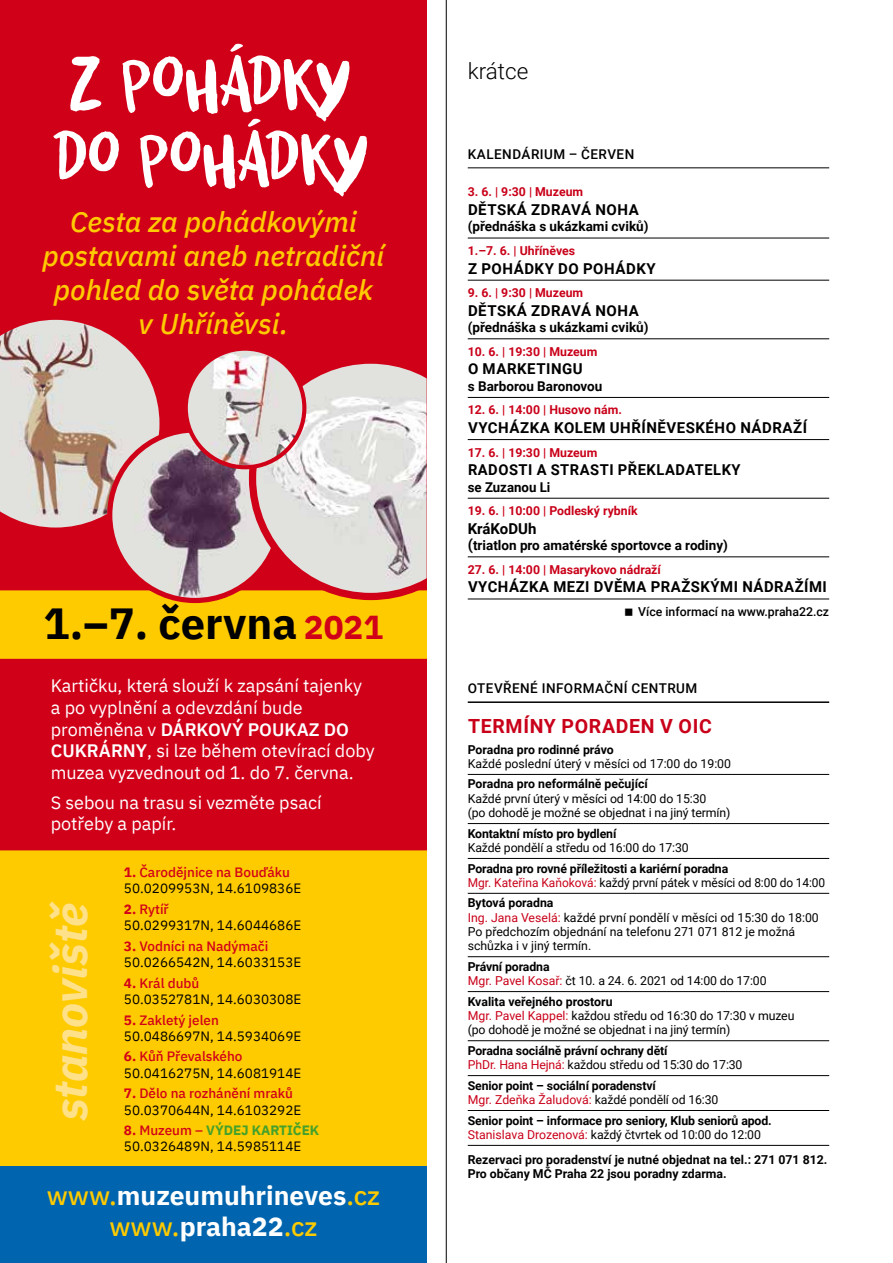
<style>
.page{position:relative;width:893px;height:1263px;background:#fff}
.page>*{position:absolute;margin:0;border:0;box-sizing:border-box;transform-origin:0 0}
.t1{font:78.3px/75px "Twisted System DEMO";color:#fff}
.t2{font:italic 700 46.5px "IBM Plex Sans";letter-spacing:-.005em;color:#ffe189}
.t3{font:700 43.5px "IBM Plex Sans";color:#000}
.t4{font:italic 500 28.5px/34.2px "IBM Plex Sans";color:#feca00;text-align:center}
.t5{font:700 26.4px/31.8px "IBM Plex Sans";color:#fff;text-align:center}
.t6{font:300 22.5px "Roboto";color:#000}
.t7{font:700 19.5px "Roboto";letter-spacing:.035em;color:#c90019}
.t8{font:18px/21.6px "IBM Plex Sans";color:#fff}
.t9{font:700 15px "Roboto";letter-spacing:.035em;color:#000}
.t10{font:700 15px "Roboto";color:#000}
.t11{font:13.5px/16.2px "IBM Plex Sans";color:#000}
.t12{font:700 13.5px "Roboto";color:#000}
.t13{font:500 13.5px "Roboto";letter-spacing:.035em;color:#000}
.t14{font:700 12.3px/14.2px "Roboto";letter-spacing:-.01em;color:#000}
.t15{font:12.3px/14.2px "Roboto";letter-spacing:-.01em;color:#000}
.t16{font:700 12.3px "Roboto";color:#c90019}
.t17{font:500 12.3px "Roboto";color:#000}
.s1{font-size:33.15px;color:#d10019}
.s2{font-weight:600}
.s3{font-weight:700;color:#d10019}
.s4{font-weight:500;color:#d10019}
.s5{font-weight:700;color:#44a12b}
.s6{font-weight:500;color:#feca00}
.s7{font-size:15px}
.s8{font-weight:400;color:#c90019}
.s9{font-weight:400}
.s10{font-weight:700}
.s11{color:#c90019}
</style>
<div class="page">
<div style="left:0;top:0;width:427px;height:849px;background:#d10019"></div>
<div style="left:0;top:849px;width:427px;height:318px;background:#feca00"></div>
<div style="left:0;top:1167px;width:427px;height:96px;background:#0065ae"></div>
<svg style="left:0;top:314px;width:427px;height:345px;background:#d89874"></svg>
<img style="left:186px;top:349px;width:118px;height:118px;border-radius:59px">
<div style="left:184px;top:347px;width:122px;height:122px;border:4px solid #d10019;border-radius:50%"></div>
<hr style="left:468px;top:774px;width:361px;height:1px;background:#000">
<hr style="left:468px;top:823px;width:361px;height:1px;background:#000">
<hr style="left:468px;top:858px;width:361px;height:1px;background:#000">
<hr style="left:468px;top:893px;width:361px;height:1px;background:#000">
<hr style="left:468px;top:956px;width:361px;height:1px;background:#000">
<hr style="left:468px;top:991px;width:361px;height:1px;background:#000">
<hr style="left:468px;top:1040px;width:361px;height:1px;background:#000">
<hr style="left:468px;top:1075px;width:361px;height:1px;background:#000">
<hr style="left:468px;top:1110px;width:361px;height:1px;background:#000">
<hr style="left:468px;top:1145px;width:361px;height:1px;background:#000">
<hr style="left:468px;top:701px;width:361px;height:2px;background:#000">
<hr style="left:468px;top:167px;width:361px;height:1px;background:#000">
<hr style="left:468px;top:238px;width:361px;height:1px;background:#000">
<hr style="left:468px;top:280px;width:361px;height:1px;background:#000">
<hr style="left:468px;top:339px;width:361px;height:1px;background:#000">
<hr style="left:468px;top:397px;width:361px;height:1px;background:#000">
<hr style="left:468px;top:439px;width:361px;height:1px;background:#000">
<hr style="left:468px;top:498px;width:361px;height:1px;background:#000">
<hr style="left:468px;top:557px;width:361px;height:1px;background:#000">
<hr style="left:468px;top:599px;width:361px;height:1px;background:#000">
<hr style="left:446px;top:0;width:1px;height:1263px;background:#000">
<h1 class="t1" style="left:51px;top:43px;width:319px">Z pohádky do pohádky</h1>
<h3 class="t4" style="left:43px;top:202px;width:343px">Cesta za pohádkovými postavami aneb netradiční pohled do světa pohádek<br>v Uhříněvsi.</h3>
<h3 class="t3" style="left:44px;top:589px;width:341px">1.–7. června <span class="s1">2021</span></h3>
<h3 class="t8" style="left:51px;top:674px;width:325px">Kartičku, která slouží k zapsání tajenky a po vyplnění a odevzdání bude proměněna v <span class="s2">DÁRKOVÝ POUKAZ DO CUKRÁRNY</span>, si lze během otevírací doby muzea vyzvednout od 1. do 7. června.</h3>
<h3 class="t8" style="left:51px;top:790px;width:272px">S sebou na trasu si vezměte psací potřeby a papír.</h3>
<h2 class="t2" style="left:34px;top:1121px;width:221px;rotate:-90deg">stanoviště</h2>
<p class="t11" style="left:124px;top:863px;width:179px"><span class="s3">1.</span> <span class="s4">Čarodějnice na Bouďáku<br></span>50.0209953N, 14.6109836E</p>
<p class="t11" style="left:124px;top:900px;width:179px"><span class="s3">2.</span> <span class="s4">Rytíř<br></span>50.0299317N, 14.6044686E</p>
<p class="t11" style="left:124px;top:937px;width:179px"><span class="s3">3.</span> <span class="s4">Vodníci na Nadýmači<br></span>50.0266542N, 14.6033153E</p>
<p class="t11" style="left:124px;top:974px;width:179px"><span class="s3">4.</span> <span class="s4">Král dubů<br></span>50.0352781N, 14.6030308E</p>
<p class="t11" style="left:124px;top:1010px;width:179px"><span class="s3">5.</span> <span class="s4">Zakletý jelen<br></span>50.0486697N, 14.5934069E</p>
<p class="t11" style="left:124px;top:1047px;width:179px"><span class="s3">6.</span> <span class="s4">Kůň Převalského<br></span>50.0416275N, 14.6081914E</p>
<p class="t11" style="left:124px;top:1084px;width:179px"><span class="s3">7.</span> <span class="s4">Dělo na rozhánění mraků<br></span>50.0370644N, 14.6103292E</p>
<p class="t11" style="left:124px;top:1121px;width:197px"><span class="s3">8.</span> <span class="s4">Muzeum –</span> <span class="s5">VÝDEJ KARTIČEK<br></span>50.0326489N, 14.5985114E</p>
<h3 class="t5" style="left:47px;top:1177px;width:335px"><span class="s6">www.</span>muzeumuhrineves<span class="s6">.cz www.</span>praha22<span class="s6">.cz</span></h3>
<h3 class="t6" style="left:468px;top:55px;width:62px">krátce</h3>
<p class="t13" style="left:468px;top:145px;width:10px">KALEND</p>
<p class="t13" style="left:521px;top:145px;width:70px">ÁRIUM – ČERVEN</p>
<p class="t16" style="left:468px;top:183px;width:117px">3. 6. | 9:30 | Muzeum</p>
<p class="t9" style="left:468px;top:199px;width:151px">DĚTSKÁ Zdravá noha</p>
<p class="t12" style="left:468px;top:217px;width:182px">(přednáška s ukázkami cviků)</p>
<p class="t16" style="left:468px;top:242px;width:109px">1.–7. 6. | Uhříněves</p>
<p class="t9" style="left:468px;top:258px;width:189px">Z POHÁDKY DO POHÁDKY</p>
<p class="t16" style="left:468px;top:284px;width:117px">9. 6. | 9:30 | Muzeum</p>
<p class="t9" style="left:468px;top:300px;width:151px">DĚTSKÁ Zdravá noha</p>
<p class="t12" style="left:468px;top:318px;width:182px">(přednáška s ukázkami cviků)</p>
<p class="t16" style="left:468px;top:343px;width:131px">10. 6. | 19:30 | Muzeum</p>
<p class="t9" style="left:468px;top:358px;width:115px">O marketi ngu</p>
<p class="t12" style="left:468px;top:377px;width:136px">s Barborou Baronovou</p>
<p class="t16" style="left:468px;top:401px;width:156px">12. 6. | 14:00 | Husovo nám.</p>
<p class="t9" style="left:468px;top:417px;width:12px">Vycházka</p>
<p class="t9" style="left:554px;top:417px;width:11px">kol</p>
<p class="t9" style="left:584px;top:417px;width:114px">em Uhříněveského</p>
<p class="t9" style="left:740px;top:417px;width:68px">nádraží</p>
<p class="t16" style="left:468px;top:443px;width:131px">17. 6. | 19:30 | Muzeum</p>
<p class="t9" style="left:468px;top:459px;width:10px">Radosti</p>
<p class="t9" style="left:537px;top:459px;width:53px">astrasti</p>
<p class="t9" style="left:618px;top:459px;width:40px">překladat</p>
<p class="t9" style="left:704px;top:459px;width:19px">elky</p>
<p class="t12" style="left:468px;top:477px;width:84px">se Zuzanou Li</p>
<p class="t16" style="left:468px;top:502px;width:171px">19. 6. | 10:00 | Podleský rybník</p>
<p class="t10" style="left:468px;top:518px;width:70px">KráKoDUh</p>
<p class="t12" style="left:468px;top:536px;width:262px"><span class="s7">(</span>triatlon pro amatérské sportovce a rodiny)</p>
<p class="t16" style="left:468px;top:561px;width:195px">27. 6. | 14:00 | Masarykovo nádraží</p>
<p class="t9" style="left:468px;top:577px;width:12px">Vycházka</p>
<p class="t9" style="left:553px;top:577px;width:73px">mezi dvěma</p>
<p class="t9" style="left:651px;top:577px;width:162px">pražskými nád ražími</p>
<p class="t17" style="left:638px;top:603px;width:192px">VÍCE INFORMACÍ NA WWW.PRAHA22.CZ</p>
<p class="t13" style="left:468px;top:679px;width:89px">OTEVŘEN É INFORMAČN</p>
<p class="t13" style="left:624px;top:679px;width:18px">Í CEN</p>
<p class="t13" style="left:659px;top:679px;width:20px">TRUM</p>
<h3 class="t7" style="left:468px;top:712px;width:245px">TERMÍNY PORADEN V OIC</h3>
<p class="t14" style="left:468px;top:742px;width:148px">Poradna pro rodinné právo</p>
<p class="t15" style="left:468px;top:756px;width:265px">Každé poslední úterý v měsíci od 17:00 do 19:00</p>
<p class="t14" style="left:468px;top:776px;width:182px">Poradna pro neformálně pečující</p>
<p class="t15" style="left:468px;top:791px;width:264px">Každé první úterý v měsíci od 14:00 do 15:30<br>(po dohodě je možné se objednat i na jiný termín)</p>
<p class="t14" style="left:468px;top:826px;width:150px">Kontaktní místo pro bydlení</p>
<p class="t15" style="left:468px;top:840px;width:223px">Každé pondělí a středu od 16:00 do 17:30</p>
<p class="t14" style="left:468px;top:860px;width:359px">Poradna pro rovné příležitosti a kariérní poradna<br><span class="s8">Mgr. Kateřina Kaňoková:</span> <span class="s9">každý první pátek v měsíci od 8:00 do 14:00</span></p>
<p class="t15" style="left:468px;top:895px;width:353px"><span class="s10">Bytová poradna<br></span><span class="s11">Ing. Jana Veselá:</span> každé první pondělí v měsíci od 15:30 do 18:00<br>Po předchozím objednání na telefonu 271 071 812 je možná schůzka i v jiný termín.</p>
<p class="t15" style="left:468px;top:959px;width:300px"><span class="s10">Právní poradna<br></span><span class="s11">Mgr. Pavel Kosař:</span> čt 10. a 24. 6. 2021 od 14:00 do 17:00</p>
<p class="t15" style="left:468px;top:994px;width:328px"><span class="s10">Kvalita veřejného prostoru<br></span><span class="s11">Mgr. Pavel Kappel:</span> každou středu od 16:30 do 17:30 v muzeu (po dohodě je možné se objednat i na jiný termín)</p>
<p class="t14" style="left:468px;top:1043px;width:276px">Poradna sociálně právní ochrany dětí<br><span class="s8">PhDr. Hana Hejná:</span> <span class="s9">každou středu od 15:30 do 17:30</span></p>
<p class="t14" style="left:468px;top:1078px;width:252px">Senior point – sociální poradenství<br><span class="s8">Mgr. Zdeňka Žaludová:</span> <span class="s9">každé pondělí od 16:30</span></p>
<p class="t14" style="left:468px;top:1112px;width:306px">Senior point – informace pro seniory, Klub seniorů apod.<br><span class="s8">Stanislava Drozenová:</span> <span class="s9">každý čtvrtek od 10:00 do 12:00</span></p>
<p class="t14" style="left:468px;top:1152px;width:361px">Rezervaci pro poradenství je nutné objednat na tel.: 271 071 812.<br>Pro občany MČ Praha 22 jsou poradny zdarma.</p>
</div>
